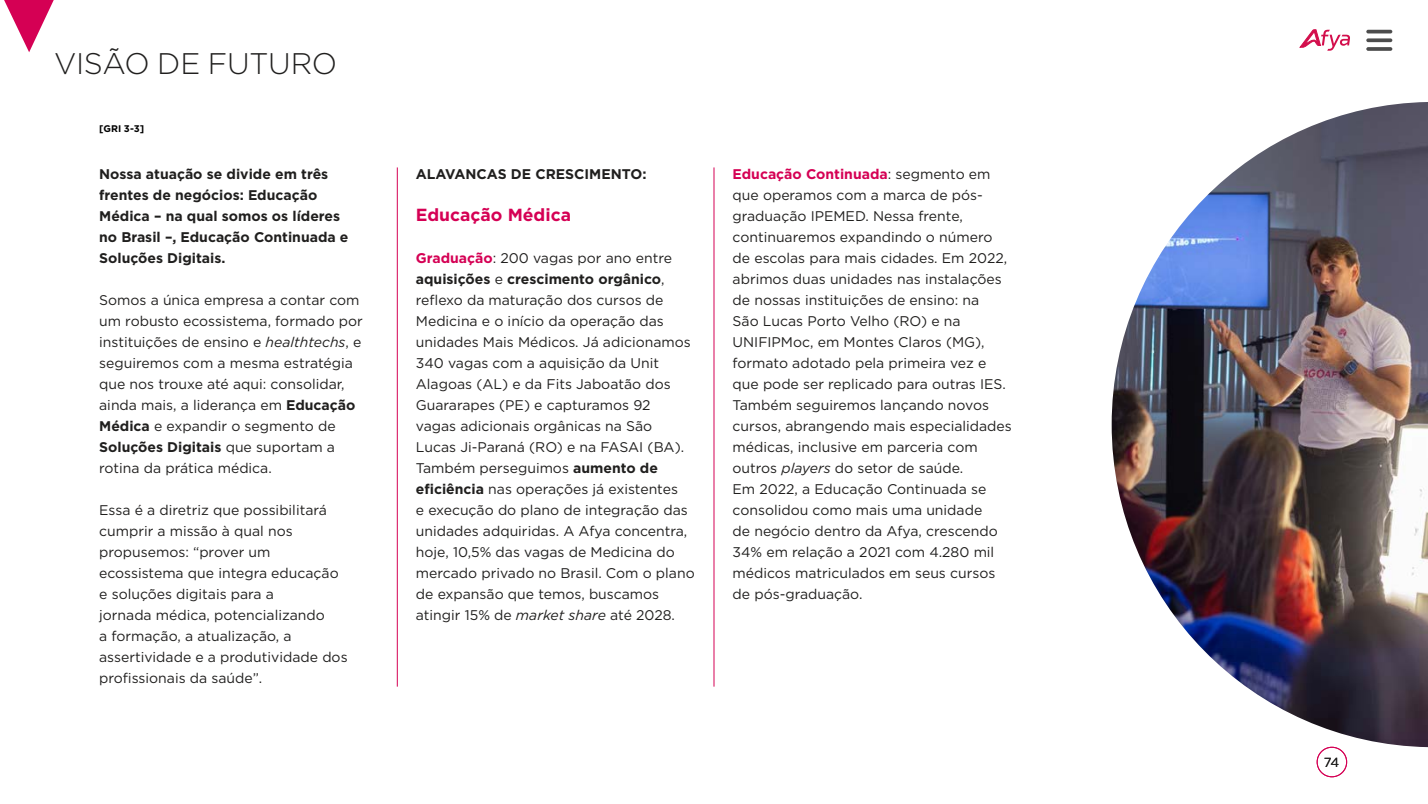
<style>
.page{position:relative;width:1428px;height:804px;background:#fff}
.page>*{position:absolute;margin:0;border:0;box-sizing:border-box;transform-origin:0 0}
.t1{font:300 29.75px "Gotham";letter-spacing:-.01em;color:#201f1e}
.t2{font:700 17.5px "Gotham";color:#d50054}
.t3{font:14px/21px "Gotham";color:#201f1e}
.t4{font:700 14px/21px "Gotham";color:#201f1e}
.t5{font:13.12px "Gotham";color:#201f1e}
.t6{font:700 9.62px "Gotham";color:#000}
.s1{font-style:italic}
.s2{font-weight:700}
.s3{font-weight:700;color:#d50054}
</style>
<div class="page">
<svg style="left:4px;top:0;width:50px;height:52px"></svg>
<svg style="left:1300px;top:29px;width:50px;height:22px"></svg>
<hr style="left:397px;top:167px;width:1px;height:519px;background:#d50054">
<hr style="left:714px;top:167px;width:1px;height:519px;background:#d50054">
<img style="left:1112px;top:102px;width:316px;height:644px">
<svg style="left:1366px;top:30px;width:26px;height:21px"></svg>
<div style="left:1317px;top:746px;width:30px;height:31px;border:1px solid #d50054;border-radius:50%"></div>
<h1 class="t1" style="left:54px;top:44px;width:284px">VISÃO DE FUTURO</h1>
<p class="t6" style="left:99px;top:122px;width:47px">[GRI 3-3]</p>
<p class="t4" style="left:99px;top:163px;width:251px">Nossa atuação se divide em três frentes de negócios: Educação<br>Médica – na qual somos os líderes no Brasil –, Educação Continuada e<br>Soluções Digitais.</p>
<p class="t3" style="left:99px;top:289px;width:265px">Somos a única empresa a contar com um robusto ecossistema, formado por instituições de ensino e <span class="s1">healthtechs</span>, e seguiremos com a mesma estratégia que nos trouxe até aqui: consolidar, ainda mais, a liderança em <span class="s2">Educação Médica</span> e expandir o segmento de <span class="s2">Soluções Digitais</span> que suportam a rotina da prática médica.</p>
<p class="t3" style="left:99px;top:499px;width:250px">Essa é a diretriz que possibilitará cumprir a missão à qual nos propusemos: “prover um ecossistema que integra educação e soluções digitais para a<br>jornada médica, potencializando<br>a formação, a atualização, a assertividade e a produtividade dos profissionais da saúde”.</p>
<p class="t4" style="left:416px;top:163px;width:232px">ALAVANCAS DE CRESCIMENTO:</p>
<p class="t2" style="left:416px;top:203px;width:157px">Educação Médica</p>
<p class="t3" style="left:416px;top:247px;width:280px"><span class="s3">Graduação</span>: 200 vagas por ano entre <span class="s2">aquisições</span> e <span class="s2">crescimento orgânico</span>, reflexo da maturação dos cursos de Medicina e o início da operação das unidades Mais Médicos. Já adicionamos 340 vagas com a aquisição da Unit Alagoas (AL) e da Fits Jaboatão dos Guararapes (PE) e capturamos 92<br>vagas adicionais orgânicas na São Lucas Ji-Paraná (RO) e na FASAI (BA).<br>Também perseguimos <span class="s2">aumento de eficiência</span> nas operações já existentes<br>e execução do plano de integração das unidades adquiridas. A Afya concentra, hoje, 10,5% das vagas de Medicina do mercado privado no Brasil. Com o plano de expansão que temos, buscamos atingir 15% de <span class="s1">market share</span> até 2028.</p>
<p class="t3" style="left:733px;top:163px;width:281px"><span class="s3">Educação Continuada</span>: segmento em que operamos com a marca de pós&shy;graduação IPEMED. Nessa frente, continuaremos expandindo o número de escolas para mais cidades. Em 2022, abrimos duas unidades nas instalações de nossas instituições de ensino: na<br>São Lucas Porto Velho (RO) e na UNIFIPMoc, em Montes Claros (MG), formato adotado pela primeira vez e que pode ser replicado para outras IES.<br>Também seguiremos lançando novos cursos, abrangendo mais especialidades médicas, inclusive em parceria com outros <span class="s1">players</span> do setor de saúde.<br>Em 2022, a Educação Continuada se consolidou como mais uma unidade<br>de negócio dentro da Afya, crescendo 34% em relação a 2021 com 4.280 mil médicos matriculados em seus cursos de pós-graduação.</p>
<p class="t5" style="left:1324px;top:754px;width:17px">74</p>
</div>
